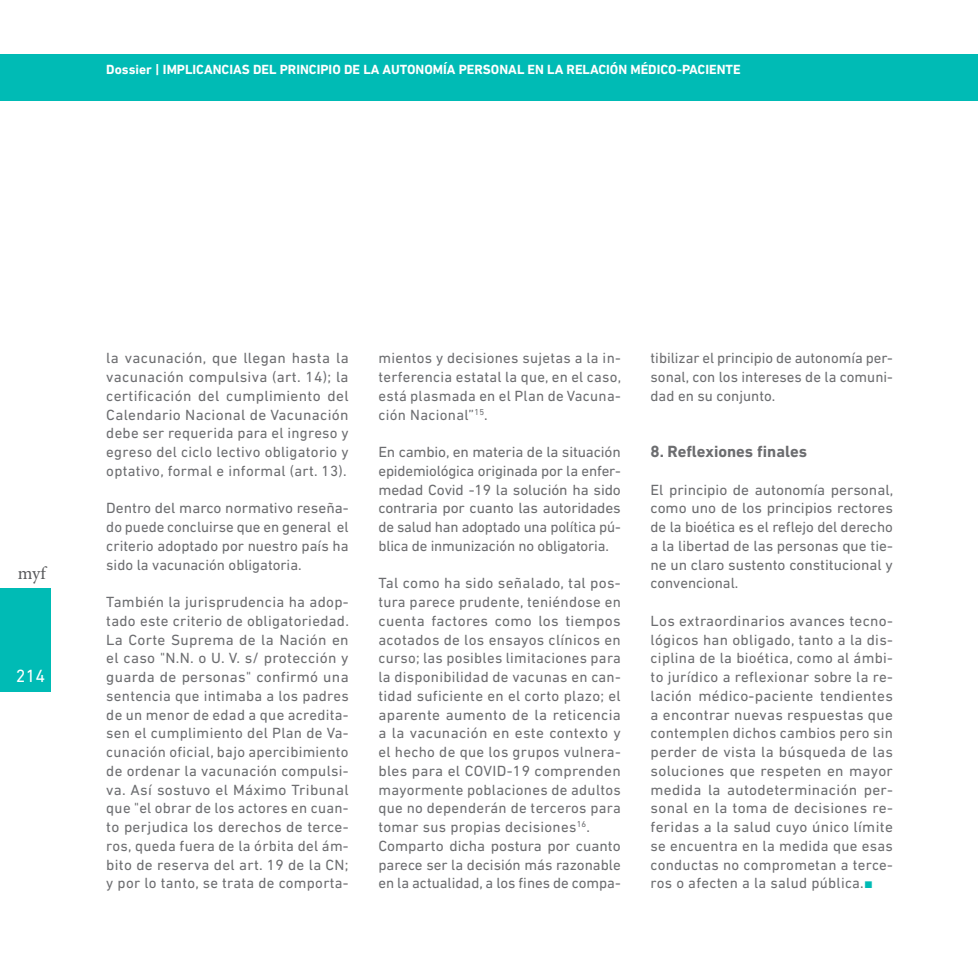
<style>
.page{position:relative;width:978px;height:978px;background:#fff}
.page>*{position:absolute;margin:0;border:0;box-sizing:border-box;transform-origin:0 0}
.t1{font:18px "Minion Pro";color:#57585a}
.t2{font:18px "DIN Next LT Pro";color:#fff}
.SUBT_INT_NOTA_LALO{font:700 16.5px "DIN Next LT Pro";color:#6c6d70}
.t3{font:15px/18.8px "DIN Next LT Pro";color:#6c6d70;text-align:justify}
.NOT_Cuerpo_minion_9{font:700 13.5px "DIN Next LT Pro";color:#fff}
.s1{font-family:"Times New Roman";font-size:14.7px;color:#00bbb5}
</style>
<div class="page">
<div style="left:0;top:588px;width:51px;height:104px;background:#00bbb5"></div>
<div style="left:0;top:54px;width:978px;height:47px;background:#00bbb5"></div>
<p class="NOT_Cuerpo_minion_9" style="left:106px;top:61px;width:636px">Dossier | IMPLICANCIAS DEL PRINCIPIO DE LA AUTONOMÍA PERSONAL EN LA RELACIÓN MÉDICO-PACIENTE</p>
<p class="t1" style="left:18px;top:561px;width:29px">myf</p>
<p class="t2" style="left:16px;top:666px;width:31px">214</p>
<p class="t3" style="left:106px;top:349px;width:244px">la vacunación, que llegan hasta la vacunación compulsiva (art. 14); la certificación del cumplimiento del Calendario Nacional de Vacunación debe ser requerida para el ingreso y egreso del ciclo lectivo obligatorio y optativo, formal e informal (art. 13).</p>
<p class="t3" style="left:106px;top:499px;width:244px">Dentro del marco normativo reseña&shy;do puede concluirse que en general el criterio adoptado por nuestro país ha sido la vacunación obligatoria.</p>
<p class="t3" style="left:106px;top:592px;width:244px">También la jurisprudencia ha adop&shy;tado este criterio de obligatoriedad.<br>La Corte Suprema de la Nación en el caso "N.N. o U. V. s/ protección y guarda de personas" confirmó una sentencia que intimaba a los padres de un menor de edad a que acredita&shy;sen el cumplimiento del Plan de Va&shy;cunación oficial, bajo apercibimiento de ordenar la vacunación compulsi&shy;va. Así sostuvo el Máximo Tribunal que "el obrar de los actores en cuan&shy;to perjudica los derechos de terce&shy;ros, queda fuera de la órbita del ám&shy;bito de reserva del art. 19 de la CN; y por lo tanto, se trata de comporta-</p>
<p class="t3" style="left:378px;top:349px;width:244px">mientos y decisiones sujetas a la in&shy;terferencia estatal la que, en el caso, está plasmada en el Plan de Vacuna&shy;ción Nacional”<sup>15</sup>.</p>
<p class="t3" style="left:378px;top:442px;width:244px">En cambio, en materia de la situación epidemiológica originada por la enfer&shy;medad Covid -19 la solución ha sido contraria por cuanto las autoridades de salud han adoptado una política pú&shy;blica de inmunización no obligatoria.</p>
<p class="t3" style="left:378px;top:574px;width:244px">Tal como ha sido señalado, tal pos&shy;tura parece prudente, teniéndose en cuenta factores como los tiempos acotados de los ensayos clínicos en curso; las posibles limitaciones para la disponibilidad de vacunas en can&shy;tidad suficiente en el corto plazo; el aparente aumento de la reticencia a la vacunación en este contexto y el hecho de que los grupos vulnera&shy;bles para el COVID-19 comprenden mayormente poblaciones de adultos que no dependerán de terceros para tomar sus propias decisiones<sup>16</sup>.</p>
<p class="t3" style="left:378px;top:836px;width:244px">Comparto dicha postura por cuanto parece ser la decisión más razonable en la actualidad, a los fines de compa-</p>
<p class="t3" style="left:651px;top:349px;width:244px">tibilizar el principio de autonomía per&shy;sonal, con los intereses de la comuni&shy;dad en su conjunto.</p>
<p class="SUBT_INT_NOTA_LALO" style="left:651px;top:442px;width:158px">8. Reflexiones finales</p>
<p class="t3" style="left:651px;top:480px;width:244px">El principio de autonomía personal, como uno de los principios rectores de la bioética es el reflejo del derecho a la libertad de las personas que tie&shy;ne un claro sustento constitucional y convencional.</p>
<p class="t3" style="left:651px;top:611px;width:244px">Los extraordinarios avances tecno&shy;lógicos han obligado, tanto a la dis&shy;ciplina de la bioética, como al ámbi&shy;to jurídico a reflexionar sobre la re&shy;lación médico-paciente tendientes a encontrar nuevas respuestas que contemplen dichos cambios pero sin perder de vista la búsqueda de las soluciones que respeten en mayor medida la autodeterminación per&shy;sonal en la toma de decisiones re&shy;feridas a la salud cuyo único límite se encuentra en la medida que esas conductas no comprometan a terce&shy;ros o afecten a la salud pública.<span class="s1">■</span></p>
</div>
